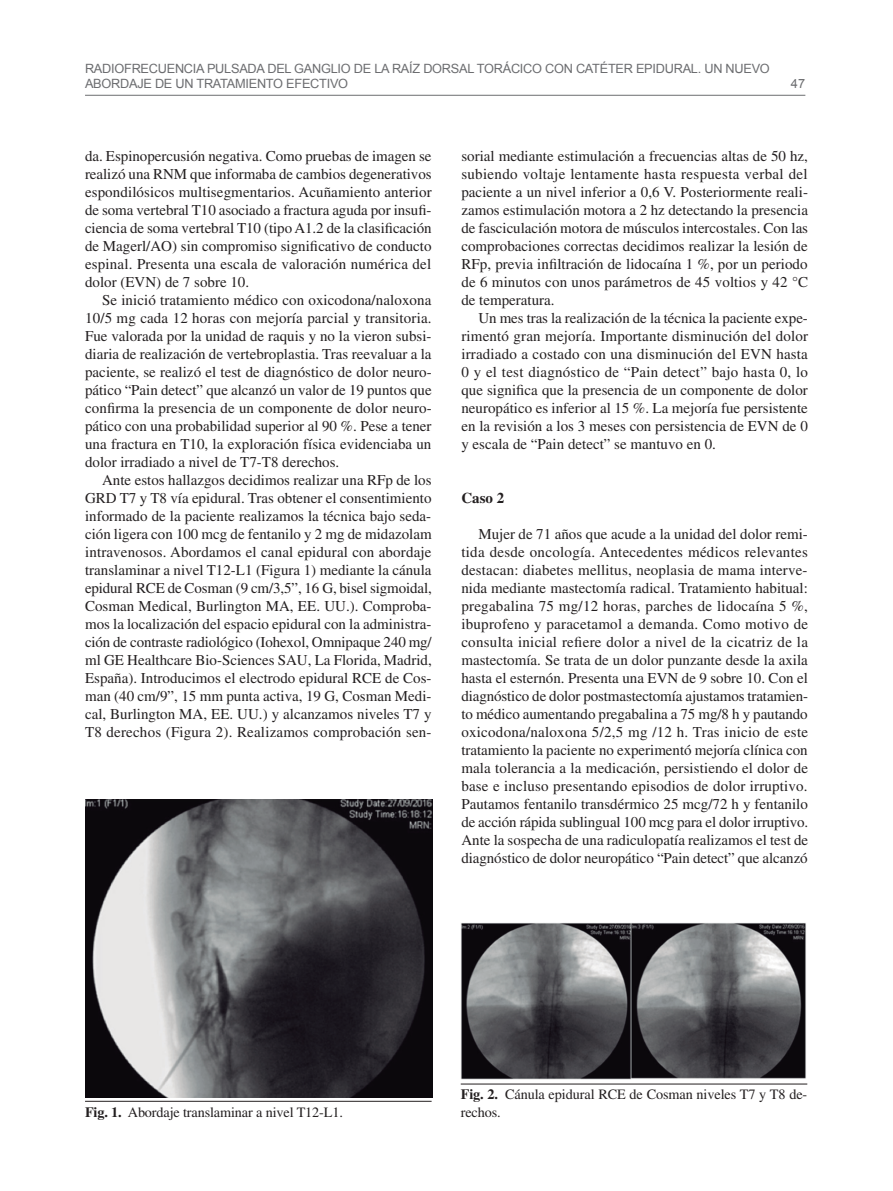
<style>
.page{position:relative;width:893px;height:1191px;background:#fff}
.page>*{position:absolute;margin:0;border:0;box-sizing:border-box;transform-origin:0 0}
.t1{font:15px/18px "Times";color:#231f20;text-align:justify}
.t2{font:700 15px "Times";color:#231f20}
.t3{font:14.25px/17.2px "Times";letter-spacing:-.01em;color:#231f20}
.t4{font:12.75px/15px "Arial";letter-spacing:-.02em;color:#6c6d70}
.s1{font-weight:700}
</style>
<div class="page">
<hr style="left:85px;top:95px;width:720px;height:1px;background:#6c6d70">
<img style="left:85px;top:800px;width:347px;height:297px">
<hr style="left:85px;top:1101px;width:347px;height:1px;background:#231f20">
<img style="left:461px;top:923px;width:345px;height:156px">
<hr style="left:461px;top:1083px;width:346px;height:1px;background:#231f20">
<p class="t4" style="left:85px;top:61px;width:686px">RADIOFRECUENCIA PULSADA DEL GANGLIO DE LA RAÍZ DORSAL TORÁCICO CON CATÉTER EPIDURAL. UN NUEVO<br>ABORDAJE DE UN TRATAMIENTO EFECTIVO</p>
<p class="t4" style="left:791px;top:76px;width:16px">47</p>
<p class="t1" style="left:85px;top:146px;width:348px">da. Espinopercusión negativa. Como pruebas de imagen se realizó una RNM que informaba de cambios degenerativos espondilósicos multisegmentarios. Acuñamiento anterior de soma vertebral T10 asociado a fractura aguda por insufi&shy;ciencia de soma vertebral T10 (tipo A1.2 de la clasificación de Magerl/AO) sin compromiso significativo de conducto espinal. Presenta una escala de valoración numérica del dolor (EVN) de 7 sobre 10.</p>
<p class="t1" style="left:85px;top:290px;width:348px;text-indent:17px">Se inició tratamiento médico con oxicodona/naloxona 10/5 mg cada 12 horas con mejoría parcial y transitoria.<br>Fue valorada por la unidad de raquis y no la vieron subsi&shy;diaria de realización de vertebroplastia. Tras reevaluar a la paciente, se realizó el test de diagnóstico de dolor neuro&shy;pático “Pain detect” que alcanzó un valor de 19 puntos que confirma la presencia de un componente de dolor neuro&shy;pático con una probabilidad superior al 90 %. Pese a tener una fractura en T10, la exploración física evidenciaba un dolor irradiado a nivel de T7-T8 derechos.</p>
<p class="t1" style="left:85px;top:470px;width:348px;text-indent:17px">Ante estos hallazgos decidimos realizar una RFp de los GRD T7 y T8 vía epidural. Tras obtener el consentimiento informado de la paciente realizamos la técnica bajo seda&shy;ción ligera con 100 mcg de fentanilo y 2 mg de midazolam intravenosos. Abordamos el canal epidural con abordaje translaminar a nivel T12-L1 (Figura 1) mediante la cánula epidural RCE de Cosman (9 cm/3,5”, 16 G, bisel sigmoidal, Cosman Medical, Burlington MA, EE. UU.). Comproba&shy;mos la localización del espacio epidural con la administra&shy;ción de contraste radiológico (Iohexol, Omnipaque 240 mg/ ml GE Healthcare Bio-Sciences SAU, La Florida, Madrid, España). Introducimos el electrodo epidural RCE de Cos&shy;man (40 cm/9”, 15 mm punta activa, 19 G, Cosman Medi&shy;cal, Burlington MA, EE. UU.) y alcanzamos niveles T7 y T8 derechos (Figura 2). Realizamos comprobación sen-</p>
<p class="t1" style="left:461px;top:146px;width:348px">sorial mediante estimulación a frecuencias altas de 50 hz, subiendo voltaje lentamente hasta respuesta verbal del paciente a un nivel inferior a 0,6 V. Posteriormente reali&shy;zamos estimulación motora a 2 hz detectando la presencia de fasciculación motora de músculos intercostales. Con las comprobaciones correctas decidimos realizar la lesión de RFp, previa infiltración de lidocaína 1 %, por un periodo de 6 minutos con unos parámetros de 45 voltios y 42 °C de temperatura.</p>
<p class="t1" style="left:461px;top:308px;width:348px;text-indent:17px">Un mes tras la realización de la técnica la paciente expe&shy;rimentó gran mejoría. Importante disminución del dolor irradiado a costado con una disminución del EVN hasta 0 y el test diagnóstico de “Pain detect” bajo hasta 0, lo que significa que la presencia de un componente de dolor neuropático es inferior al 15 %. La mejoría fue persistente en la revisión a los 3 meses con persistencia de EVN de 0 y escala de “Pain detect” se mantuvo en 0.</p>
<p class="t2" style="left:461px;top:489px;width:44px">Caso 2</p>
<p class="t1" style="left:461px;top:524px;width:348px;text-indent:17px">Mujer de 71 años que acude a la unidad del dolor remi&shy;tida desde oncología. Antecedentes médicos relevantes destacan: diabetes mellitus, neoplasia de mama interve&shy;nida mediante mastectomía radical. Tratamiento habitual: pregabalina 75 mg/12 horas, parches de lidocaína 5 %, ibuprofeno y paracetamol a demanda. Como motivo de consulta inicial refiere dolor a nivel de la cicatriz de la mastectomía. Se trata de un dolor punzante desde la axila hasta el esternón. Presenta una EVN de 9 sobre 10. Con el diagnóstico de dolor postmastectomía ajustamos tratamien&shy;to médico aumentando pregabalina a 75 mg/8 h y pautando oxicodona/naloxona 5/2,5 mg /12 h. Tras inicio de este tratamiento la paciente no experimentó mejoría clínica con mala tolerancia a la medicación, persistiendo el dolor de base e incluso presentando episodios de dolor irruptivo.<br>Pautamos fentanilo transdérmico 25 mcg/72 h y fentanilo de acción rápida sublingual 100 mcg para el dolor irruptivo.<br>Ante la sospecha de una radiculopatía realizamos el test de diagnóstico de dolor neuropático “Pain detect” que alcanzó</p>
<p class="t3" style="left:85px;top:1103px;width:259px"><span class="s1">Fig. 1.</span> Abordaje translaminar a nivel T12-L1.</p>
<p class="t3" style="left:461px;top:1085px;width:348px"><span class="s1">Fig. 2.</span> Cánula epidural RCE de Cosman niveles T7 y T8 de&shy;rechos.</p>
</div>
